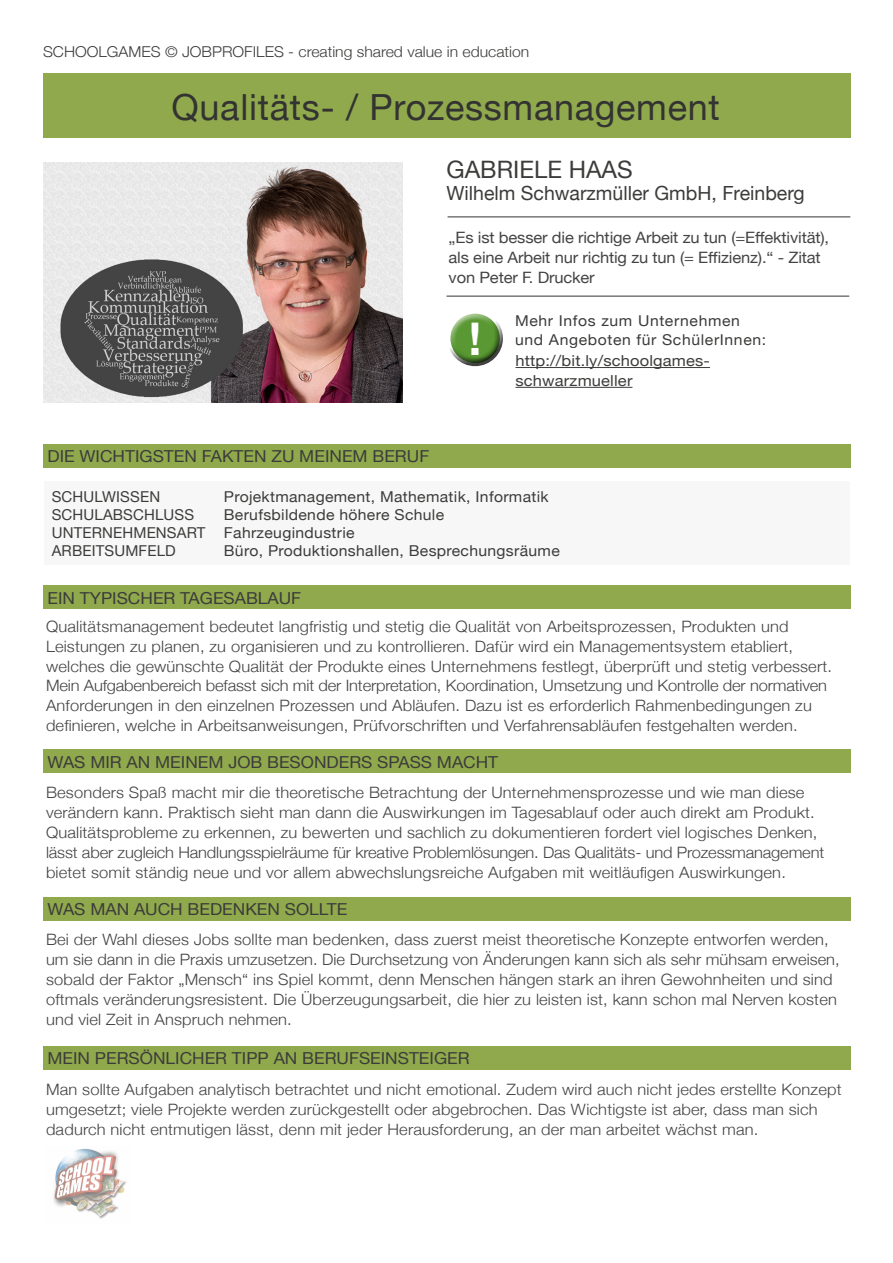
<style>
.page{position:relative;width:893px;height:1263px;background:#fff}
.page>*{position:absolute;margin:0;border:0;box-sizing:border-box;transform-origin:0 0}
.t1{font:700 45px "Helvetica Neue";color:#fff}
.t2{font:36px "Helvetica Neue";letter-spacing:.02em;color:#333332}
.t3{font:24px "Helvetica Neue";color:#3c3c3b}
.t4{font:19.5px "Helvetica Neue";color:#3c3c3b}
.t5{font:16.5px "Helvetica Neue";color:#3c3c3b;scale:1.05 1}
.t6{font:300 15.6px/19.8px "Helvetica Neue";letter-spacing:.01em;color:#454444;scale:1.05 1}
.t7{font:15.6px/19.8px "Helvetica Neue";letter-spacing:-.01em;color:#454444;scale:1.05 1}
.t8{font:15.15px/19.8px "Helvetica Neue";letter-spacing:.01em;color:#3c3c3b;scale:1.09 1}
.t9{font:15px "Helvetica Neue";letter-spacing:.02em;color:#3c3c3b;scale:1.05 1}
.t10{font:300 15px "Helvetica Neue";color:#3c3c3b;scale:1.05 1}
.t11{font:15px "Helvetica Neue";letter-spacing:.02em;color:#3c3c3b}
.t12{font:15px "Helvetica Neue";letter-spacing:.04em;color:#3c3c3b;scale:1.05 1}
</style>
<div class="page">
<div style="left:44px;top:481px;width:806px;height:83px;background:#f7f7f7"></div>
<div style="left:43px;top:73px;width:807px;height:64px;background:#90a94c"></div>
<div style="left:43px;top:444px;width:807px;height:24px;background:#90a94c"></div>
<div style="left:43px;top:585px;width:807px;height:23px;background:#90a94c"></div>
<div style="left:43px;top:750px;width:807px;height:23px;background:#90a94c"></div>
<div style="left:43px;top:897px;width:807px;height:24px;background:#90a94c"></div>
<div style="left:43px;top:1046px;width:807px;height:23px;background:#90a94c"></div>
<img style="left:43px;top:162px;width:359px;height:241px">
<hr style="left:448px;top:216px;width:402px;height:1px;background:#4a4a49">
<hr style="left:446px;top:296px;width:403px;height:1px;background:#4a4a49">
<div style="left:446px;top:310px;width:57px;height:41px;background:#fff;opacity:.75"></div>
<div style="left:446px;top:318px;width:57px;height:50px;background:#000;opacity:.75"></div>
<img style="left:53px;top:1149px;width:73px;height:70px">
<hr style="left:515px;top:367px;width:195px;height:1px;background:#3c3c3b">
<hr style="left:515px;top:387px;width:117px;height:1px;background:#3c3c3b">
<p class="t10" style="left:43px;top:39px;width:465px">SCHOOLGAMES © JOBPROFILES - creating shared value in education</p>
<p class="t2" style="left:171px;top:81px;width:550px">Qualitäts- / Prozessmanagement</p>
<p class="t3" style="left:446px;top:152px;width:188px">GABRIELE HAAS</p>
<p class="t4" style="left:446px;top:179px;width:360px">Wilhelm Schwarzmüller GmbH, Freinberg</p>
<p class="t7" style="left:449px;top:229px;width:364px">„Es ist besser die richtige Arbeit zu tun (=Effektivität), als eine Arbeit nur richtig zu tun (= Effizienz).“ - Zitat</p>
<p class="t7" style="left:449px;top:268px;width:141px">von Peter F. Drucker</p>
<p class="t5" style="left:47px;top:444px;width:365px">DIE WICHTIGSTEN FAKTEN ZU MEINEM BERUF</p>
<p class="t1" style="left:469px;top:304px;width:14px">!</p>
<p class="t12" style="left:515px;top:310px;width:216px">Mehr Infos zum Unternehmen</p>
<p class="t12" style="left:515px;top:329px;width:241px">und Angeboten für SchülerInnen:</p>
<p class="t8" style="left:515px;top:352px;width:180px">http://bit.ly/schoolgames&shy;schwarzmueller</p>
<p class="t11" style="left:52px;top:485px;width:110px">SCHULWISSEN</p>
<p class="t11" style="left:52px;top:503px;width:144px">SCHULABSCHLUSS</p>
<p class="t11" style="left:52px;top:521px;width:155px">UNTERNEHMENSART</p>
<p class="t11" style="left:52px;top:539px;width:126px">ARBEITSUMFELD</p>
<p class="t9" style="left:224px;top:485px;width:311px">Projektmanagement, Mathematik, Informatik</p>
<p class="t9" style="left:224px;top:503px;width:211px">Berufsbildende höhere Schule</p>
<p class="t9" style="left:224px;top:521px;width:126px">Fahrzeugindustrie</p>
<p class="t9" style="left:224px;top:539px;width:321px">Büro, Produktionshallen, Besprechungsräume</p>
<p class="t5" style="left:47px;top:586px;width:243px">EIN TYPISCHER TAGESABLAUF</p>
<p class="t6" style="left:46px;top:615px;width:750px">Qualitätsmanagement bedeutet langfristig und stetig die Qualität von Arbeitsprozessen, Produkten und<br>Leistungen zu planen, zu organisieren und zu kontrollieren. Dafür wird ein Managementsystem etabliert, welches die gewünschte Qualität der Produkte eines Unternehmens festlegt, überprüft und stetig verbessert.</p>
<p class="t6" style="left:46px;top:675px;width:745px">Mein Aufgabenbereich befasst sich mit der Interpretation, Koordination, Umsetzung und Kontrolle der normativen<br>Anforderungen in den einzelnen Prozessen und Abläufen. Dazu ist es erforderlich Rahmenbedingungen zu definieren, welche in Arbeitsanweisungen, Prüfvorschriften und Verfahrensabläufen festgehalten werden.</p>
<p class="t5" style="left:47px;top:750px;width:431px">WAS MIR AN MEINEM JOB BESONDERS SPASS MACHT</p>
<p class="t6" style="left:46px;top:782px;width:734px">Besonders Spaß macht mir die theoretische Betrachtung der Unternehmensprozesse und wie man diese verändern kann. Praktisch sieht man dann die Auswirkungen im Tagesablauf oder auch direkt am Produkt.</p>
<p class="t6" style="left:46px;top:821px;width:743px">Qualitätsprobleme zu erkennen, zu bewerten und sachlich zu dokumentieren fordert viel logisches Denken, lässt aber zugleich Handlungsspielräume für kreative Problemlösungen. Das Qualitäts- und Prozessmanagement bietet somit ständig neue und vor allem abwechslungsreiche Aufgaben mit weitläufigen Auswirkungen.</p>
<p class="t5" style="left:47px;top:897px;width:287px">WAS MAN AUCH BEDENKEN SOLLTE</p>
<p class="t6" style="left:46px;top:929px;width:757px">Bei der Wahl dieses Jobs sollte man bedenken, dass zuerst meist theoretische Konzepte entworfen werden, um sie dann in die Praxis umzusetzen. Die Durchsetzung von Änderungen kann sich als sehr mühsam erweisen, sobald der Faktor „Mensch“ ins Spiel kommt, denn Menschen hängen stark an ihren Gewohnheiten und sind oftmals veränderungsresistent. Die Überzeugungsarbeit, die hier zu leisten ist, kann schon mal Nerven kosten und viel Zeit in Anspruch nehmen.</p>
<p class="t5" style="left:47px;top:1046px;width:404px">MEIN PERSÖNLICHER TIPP AN BERUFSEINSTEIGER</p>
<p class="t6" style="left:46px;top:1078px;width:759px">Man sollte Aufgaben analytisch betrachtet und nicht emotional. Zudem wird auch nicht jedes erstellte Konzept umgesetzt; viele Projekte werden zurückgestellt oder abgebrochen. Das Wichtigste ist aber, dass man sich dadurch nicht entmutigen lässt, denn mit jeder Herausforderung, an der man arbeitet wächst man.</p>
</div>
